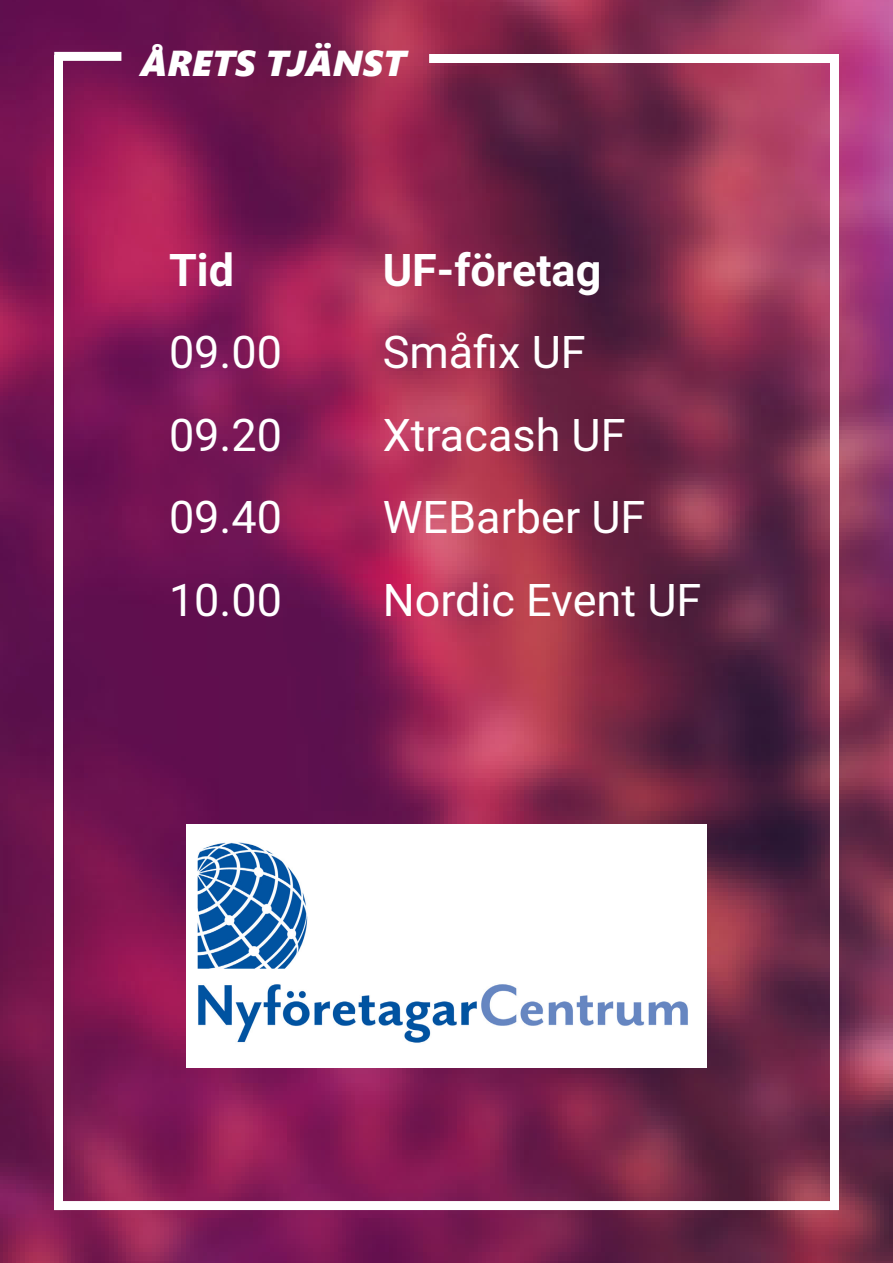
<style>
.page{position:relative;width:893px;height:1263px;background:#fff}
.page>*{position:absolute;margin:0;border:0;box-sizing:border-box;transform-origin:0 0}
.t1{font:45px "Roboto";color:#fff}
.t2{font:700 45px "Roboto";color:#fff}
.t3{font:italic 36px "Segoe UI Black";color:#fff}
</style>
<div class="page">
<img style="left:0;top:0;width:893px;height:1263px">
<div style="left:54px;top:1201px;width:785px;height:9px;background:#fff"></div>
<div style="left:429px;top:54px;width:410px;height:9px;background:#fff"></div>
<div style="left:830px;top:55px;width:9px;height:1155px;background:#fff"></div>
<div style="left:54px;top:55px;width:9px;height:1155px;background:#fff"></div>
<div style="left:54px;top:52px;width:67px;height:9px;background:#fff"></div>
<img style="left:187px;top:825px;width:519px;height:242px">
<p class="t3" style="left:141px;top:36px;width:267px">ÅRETS TJÄNST</p>
<p class="t2" style="left:169px;top:238px;width:67px">Tid</p>
<p class="t1" style="left:169px;top:321px;width:114px">09.00</p>
<p class="t2" style="left:383px;top:238px;width:220px">UF-företag</p>
<p class="t1" style="left:383px;top:321px;width:205px">Småfix UF</p>
<p class="t1" style="left:169px;top:403px;width:114px">09.20</p>
<p class="t1" style="left:383px;top:403px;width:244px">Xtracash UF</p>
<p class="t1" style="left:169px;top:486px;width:114px">09.40</p>
<p class="t1" style="left:383px;top:486px;width:264px">WEBarber UF</p>
<p class="t1" style="left:169px;top:568px;width:114px">10.00</p>
<p class="t1" style="left:383px;top:568px;width:320px">Nordic Event UF</p>
</div>
